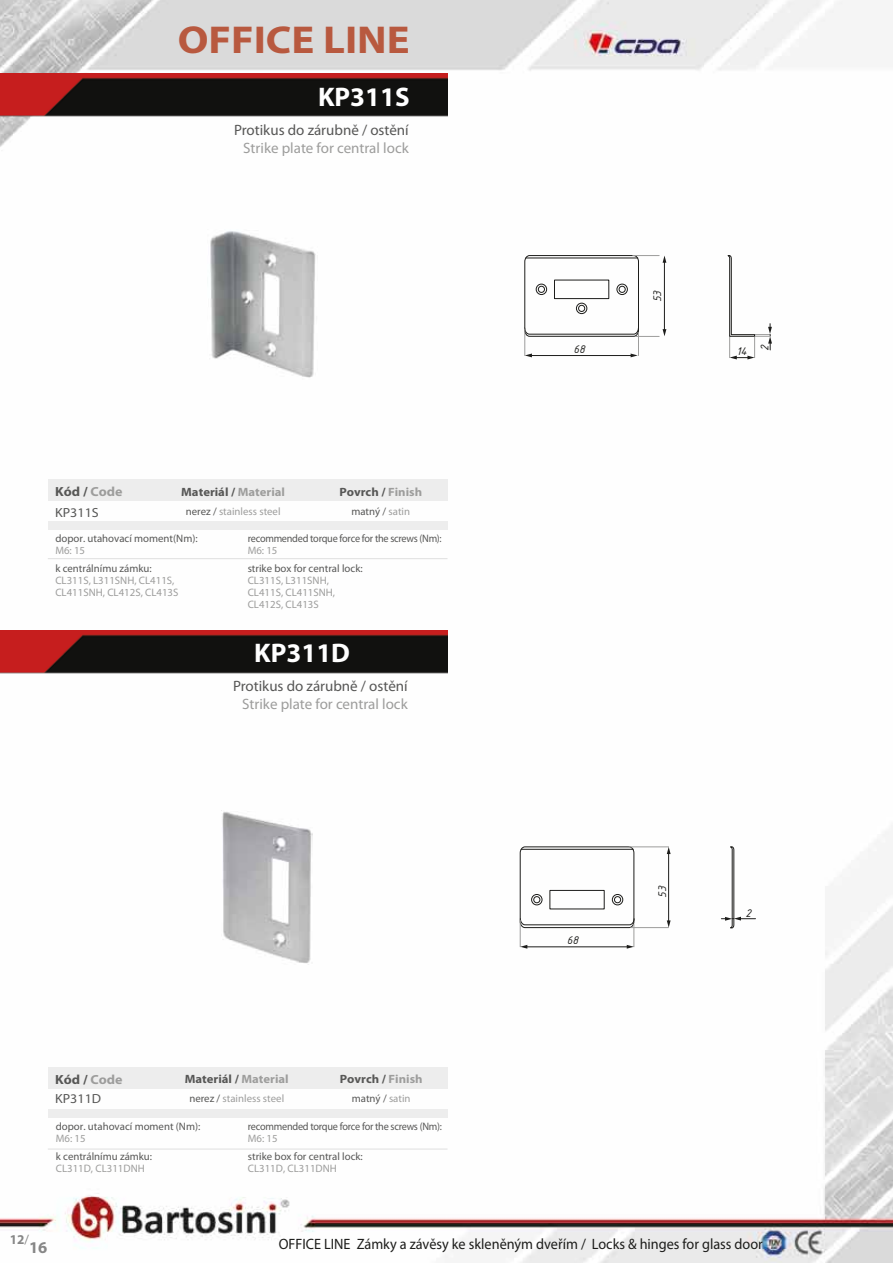
<style>
.page{position:relative;width:893px;height:1263px;background:#fff}
.page>*{position:absolute;margin:0;border:0;box-sizing:border-box;transform-origin:0 0}
.t1{font:700 39px "Myriad Pro";color:#b8593f;scale:1.1 1}
.t2{font:700 27px "Myriad Pro";color:#fff}
.t3{font:700 16.5px "Myriad Pro";color:#878787}
.t4{font:15px "Myriad Pro";color:#1d1d1b;scale:.95 1}
.t5{font:15px "Myriad Pro";color:#9d9d9c}
.t6{font:15px "Myriad Pro";color:#575756}
.t7{font:700 13.5px "Myriad Pro";color:#878787}
.t8{font:13.2px/20.5px "Myriad Pro";color:#575756;scale:1.06 1}
.t9{font:700 12px "Myriad Pro";color:#575756;scale:1.06 1}
.t10{font:12px "ISOCPEUR Italic";color:#1d1d1b}
.t11{font:10.8px/12px "Myriad Pro";color:#9d9d9c}
.t12{font:10.8px "Myriad Pro";color:#575756}
.t13{font:10.8px "Myriad Pro";letter-spacing:-.025em;color:#575756;scale:.95 1}
.s1{font-weight:700}
.s2{font-weight:700;color:#9d9d9c}
.s3{color:#9d9d9c}
.s4{color:#575756}
.s5{font-weight:400}
</style>
<div class="page">
<img style="left:0;top:0;width:893px;height:1263px">
<img style="left:0;top:73px;width:448px;height:91px">
<img style="left:0;top:631px;width:447px;height:91px">
<img style="left:207px;top:230px;width:111px;height:150px">
<img style="left:222px;top:810px;width:90px;height:154px">
<div style="left:48px;top:479px;width:400px;height:21px;background:#ededed"></div>
<div style="left:48px;top:521px;width:400px;height:9px;background:#ededed"></div>
<hr style="left:48px;top:558px;width:400px;height:1px;background:#e3e3e3">
<div style="left:48px;top:1067px;width:400px;height:22px;background:#ededed"></div>
<div style="left:48px;top:1110px;width:400px;height:8px;background:#ededed"></div>
<hr style="left:48px;top:1148px;width:400px;height:1px;background:#e3e3e3">
<svg style="left:524px;top:255px;width:142px;height:102px"></svg>
<svg style="left:728px;top:255px;width:44px;height:104px"></svg>
<hr style="left:629px;top:847px;width:40px;height:1px;background:#9d9d9c">
<hr style="left:668px;top:853px;width:1px;height:69px;background:#1d1d1b">
<svg style="left:667px;top:847px;width:4px;height:7px"></svg>
<svg style="left:667px;top:920px;width:4px;height:7px"></svg>
<svg style="left:519px;top:846px;width:116px;height:103px"></svg>
<hr style="left:631px;top:927px;width:38px;height:1px;background:#9d9d9c">
<svg style="left:721px;top:847px;width:34px;height:81px"></svg>
<h1 class="t1" style="left:178px;top:14px;width:212px">OFFICE LINE</h1>
<h2 class="t2" style="left:318px;top:79px;width:93px">KP311S</h2>
<h3 class="t6" style="left:234px;top:121px;width:176px">Protikus do zárubně / ostění</h3>
<h3 class="t5" style="left:243px;top:139px;width:167px">Strike plate for central lock</h3>
<p class="t8" style="left:55px;top:481px;width:65px"><span class="s1">Kód /</span> <span class="s2">Code<br></span>KP311S</p>
<p class="t9" style="left:181px;top:484px;width:99px">Materiál / <span class="s3">Material</span></p>
<p class="t9" style="left:339px;top:484px;width:80px">Povrch / <span class="s3">Finish</span></p>
<p class="t12" style="left:351px;top:505px;width:60px">matný / <span class="s3">satin</span></p>
<p class="t11" style="left:186px;top:505px;width:96px"><span class="s4">nerez /</span> stainless steel</p>
<p class="t12" style="left:55px;top:532px;width:144px">dopor. utahovací moment(Nm):</p>
<p class="t11" style="left:55px;top:545px;width:31px">M6: 15</p>
<p class="t12" style="left:55px;top:562px;width:98px">k centrálnímu zámku:</p>
<p class="t11" style="left:55px;top:574px;width:125px">CL311S, L311SNH, CL411S,<br>CL411SNH, CL412S, CL413S</p>
<p class="t13" style="left:248px;top:532px;width:206px">recommended torque force for the screws (Nm):</p>
<p class="t11" style="left:248px;top:545px;width:31px">M6: 15</p>
<p class="t12" style="left:248px;top:562px;width:116px">strike box for central lock:</p>
<p class="t11" style="left:248px;top:574px;width:89px">CL311S, L311SNH,<br>CL411S, CL411SNH,<br>CL412S, CL413S</p>
<h2 class="t2" style="left:254px;top:635px;width:98px">KP311D</h2>
<h3 class="t6" style="left:233px;top:677px;width:176px">Protikus do zárubně / ostění</h3>
<h3 class="t5" style="left:242px;top:695px;width:167px">Strike plate for central lock</h3>
<p class="t8" style="left:55px;top:1069px;width:65px;line-height:19.6px"><span class="s1">Kód /</span> <span class="s2">Code<br></span>KP311D</p>
<p class="t9" style="left:185px;top:1071px;width:99px">Materiál / <span class="s3">Material</span></p>
<p class="t9" style="left:340px;top:1071px;width:80px">Povrch / <span class="s3">Finish</span></p>
<p class="t11" style="left:189px;top:1092px;width:96px"><span class="s4">nerez /</span> stainless steel</p>
<p class="t12" style="left:56px;top:1120px;width:146px">dopor. utahovací moment (Nm):</p>
<p class="t11" style="left:56px;top:1133px;width:31px">M6: 15</p>
<p class="t12" style="left:56px;top:1150px;width:98px">k centrálnímu zámku:</p>
<p class="t11" style="left:56px;top:1162px;width:91px">CL311D, CL311DNH</p>
<p class="t12" style="left:352px;top:1091px;width:60px">matný / <span class="s3">satin</span></p>
<p class="t13" style="left:248px;top:1120px;width:206px">recommended torque force for the screws (Nm):</p>
<p class="t11" style="left:248px;top:1133px;width:31px">M6: 15</p>
<p class="t12" style="left:248px;top:1150px;width:116px">strike box for central lock:</p>
<p class="t11" style="left:248px;top:1162px;width:91px">CL311D, CL311DNH</p>
<p class="t10" style="left:573px;top:341px;width:13px">68</p>
<p class="t10" style="left:649px;top:302px;width:14px;rotate:-90deg">53</p>
<p class="t10" style="left:737px;top:343px;width:12px">14</p>
<p class="t10" style="left:757px;top:351px;width:8px;rotate:-90deg">2</p>
<p class="t10" style="left:567px;top:932px;width:13px">68</p>
<p class="t10" style="left:654px;top:897px;width:14px;rotate:-90deg">53</p>
<p class="t10" style="left:745px;top:905px;width:7px">2</p>
<p class="t7" style="left:10px;top:1230px;width:21px">12<span class="s5">/</span></p>
<h3 class="t3" style="left:29px;top:1236px;width:20px">16</h3>
<h3 class="t4" style="left:279px;top:1235px;width:511px">OFFICE LINE Zámky a závěsy ke skleněným dveřím / Locks &amp; hinges for glass door</h3>
</div>
